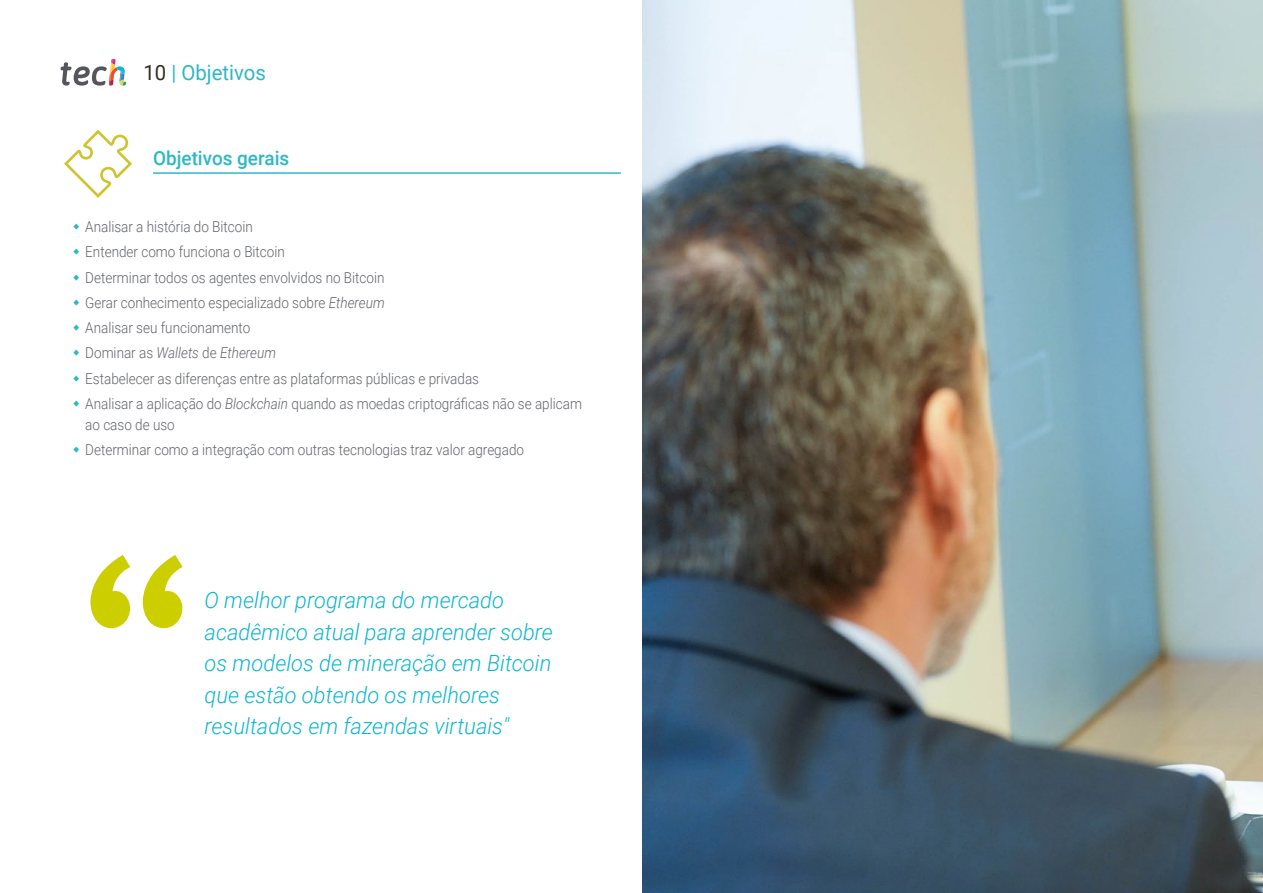
<style>
.page{position:relative;width:1263px;height:893px;background:#fff}
.page>*{position:absolute;margin:0;border:0;box-sizing:border-box;transform-origin:0 0}
.t1{font:italic 300 22.5px/31.5px "Roboto";color:#0fb6cf}
.t2{font:21px "Roboto";color:#2db8c5}
.t3{font:500 19.5px "Roboto";color:#2db8c5}
.t4{font:300 15px/25.2px "Roboto";color:#61646a;scale:.9 1}
.s1{color:#312e20}
.s2{font-style:italic}
</style>
<div class="page">
<hr style="left:153px;top:173px;width:468px;height:1px;background:#2db8c5">
<svg style="left:64px;top:130px;width:68px;height:68px"></svg>
<img style="left:642px;top:0;width:621px;height:893px">
<svg style="left:61px;top:59px;width:65px;height:27px"></svg>
<svg style="left:90px;top:555px;width:93px;height:73px"></svg>
<h2 class="t2" style="left:144px;top:57px;width:124px"><span class="s1">10</span> | Objetivos</h2>
<h3 class="t3" style="left:153px;top:144px;width:138px">Objetivos gerais</h3>
<p class="t4" style="left:85px;top:214px;width:553px">Analisar a história do Bitcoin<br>Entender como funciona o Bitcoin<br>Determinar todos os agentes envolvidos no Bitcoin<br>Gerar conhecimento especializado sobre <span class="s2">Ethereum<br></span>Analisar seu funcionamento<br>Dominar as <span class="s2">Wallets</span> de <span class="s2">Ethereum<br></span>Estabelecer as diferenças entre as plataformas públicas e privadas<br>Analisar a aplicação do <span class="s2">Blockchain</span> quando as moedas criptográficas não se aplicam</p>
<p class="t4" style="left:85px;top:411px;width:489px">ao caso de uso<br>Determinar como a integração com outras tecnologias traz valor agregado</p>
<h1 class="t1" style="left:205px;top:583px;width:350px">O melhor programa do mercado acadêmico atual para aprender sobre os modelos de mineração em Bitcoin que estão obtendo os melhores resultados em fazendas virtuais"</h1>
</div>
